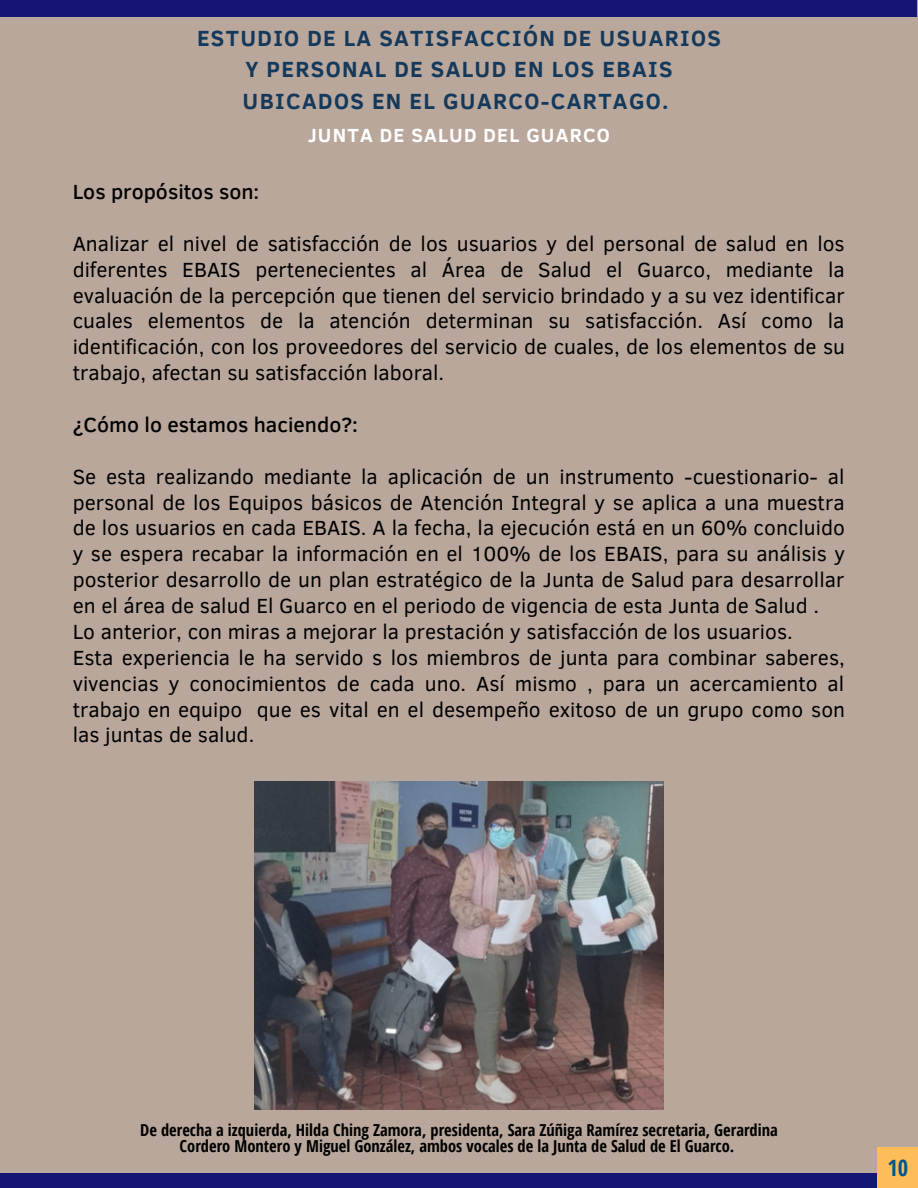
<style>
.page{position:relative;width:918px;height:1188px;background:#b9a79c}
.page>*{position:absolute;margin:0;border:0;box-sizing:border-box;transform-origin:0 0}
.t1{font:700 22.5px/31.5px "Clear Sans";letter-spacing:.06em;color:#15395b;text-align:center}
.t2{font:700 22.5px "Open Sans Condensed";color:#058}
.t3{font:21px/25.8px "Clear Sans";color:#000;text-align:justify}
.t4{font:500 21px "Clear Sans";color:#000}
.t5{font:700 19.5px "Clear Sans";letter-spacing:.06em;color:#fff}
.t6{font:700 16.5px/15.8px "Open Sans Condensed";color:#000;text-align:center}
</style>
<div class="page">
<div style="left:0;top:0;width:917px;height:16px;background:#141574"></div>
<div style="left:0;top:1173px;width:917px;height:15px;background:#141574"></div>
<div style="left:878px;top:1148px;width:40px;height:40px;background:#ffbd59"></div>
<img style="left:254px;top:781px;width:410px;height:329px">
<p class="t1" style="left:197px;top:21px;width:525px">ESTUDIO DE LA SATISFACCIÓN DE USUARIOS<br>Y PERSONAL DE SALUD EN LOS EBAIS<br>UBICADOS EN EL GUARCO-CARTAGO.</p>
<p class="t5" style="left:308px;top:121px;width:303px">JUNTA DE SALUD DEL GUARCO</p>
<p class="t4" style="left:73px;top:176px;width:188px">Los propósitos son:</p>
<p class="t3" style="left:73px;top:230px;width:774px">Analizar el nivel de satisfacción de los usuarios y del personal de salud en los diferentes EBAIS pertenecientes al Área de Salud el Guarco, mediante la evaluación de la percepción que tienen del servicio brindado y a su vez identificar cuales elementos de la atención determinan su satisfacción. Así como la identificación, con los proveedores del servicio de cuales, de los elementos de su trabajo, afectan su satisfacción laboral.</p>
<p class="t4" style="left:73px;top:409px;width:287px">¿Cómo lo estamos haciendo?:</p>
<p class="t3" style="left:73px;top:462px;width:774px;text-align:left">Se esta realizando mediante la aplicación de un instrumento -cuestionario- al personal de los Equipos básicos de Atención Integral y se aplica a una muestra de los usuarios en cada EBAIS. A la fecha, la ejecución está en un 60% concluido y se espera recabar la información en el 100% de los EBAIS, para su análisis y posterior desarrollo de un plan estratégico de la Junta de Salud para desarrollar en el área de salud El Guarco en el periodo de vigencia de esta Junta de Salud .<br>Lo anterior, con miras a mejorar la prestación y satisfacción de los usuarios.<br>Esta experiencia le ha servido s los miembros de junta para combinar saberes, vivencias y conocimientos de cada uno. Así mismo , para un acercamiento al trabajo en equipo que es vital en el desempeño exitoso de un grupo como son las juntas de salud.</p>
<p class="t6" style="left:140px;top:1122px;width:639px">De derecha a izquierda, Hilda Ching Zamora, presidenta, Sara Zúñiga Ramírez secretaria, Gerardina<br>Cordero Montero y Miguel González, ambos vocales de la Junta de Salud de El Guarco.</p>
<p class="t2" style="left:887px;top:1152px;width:22px">10</p>
</div>
